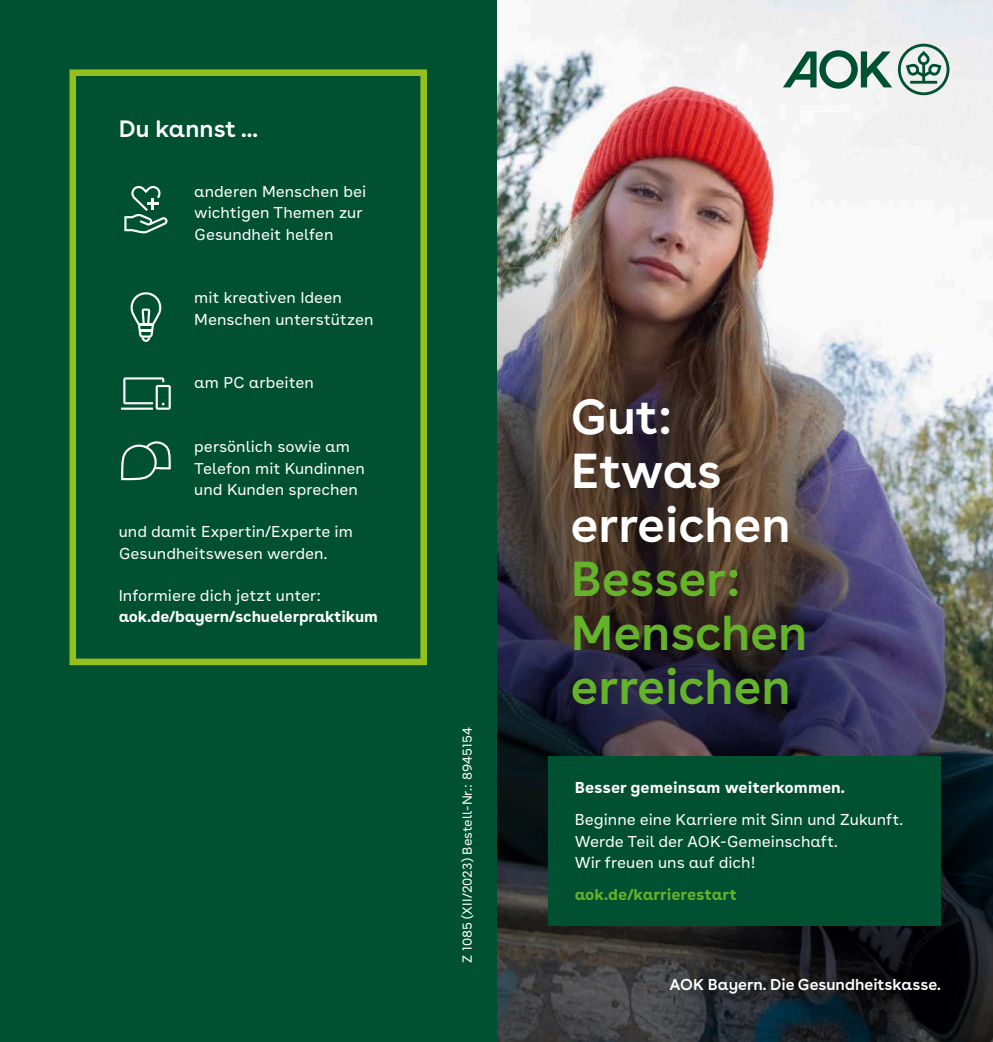
<style>
.page{position:relative;width:993px;height:1042px;background:#fff}
.page>*{position:absolute;margin:0;border:0;box-sizing:border-box;transform-origin:0 0}
.t1{font:600 49px/53.9px "AOK Buenos Aires";color:#64b32b}
.t2{font:600 49px/53.9px "AOK Buenos Aires";color:#fff}
.t3{font:600 23.62px "AOK Buenos Aires";color:#fff}
.t4{font:15.75px/21.2px "AOK Buenos Aires Text";color:#fff}
.t5{font:700 15.75px "AOK Buenos Aires Text";letter-spacing:-.01em;color:#fff}
.t6{font:600 15.75px "AOK Buenos Aires";color:#fff}
.t7{font:700 15.75px "AOK Buenos Aires Text";color:#64b32b}
.t8{font:13.12px "AOK Buenos Aires Text";color:#fff}
</style>
<div class="page">
<img style="left:496px;top:0;width:496px;height:1042px">
<div style="left:0;top:0;width:496px;height:1042px;background:#005131"></div>
<div style="left:548px;top:756px;width:392px;height:170px;background:#005131"></div>
<div style="left:69px;top:69px;width:358px;height:596px;border:7px solid #93c01c"></div>
<svg style="left:124px;top:186px;width:44px;height:47px"></svg>
<svg style="left:130px;top:292px;width:31px;height:50px"></svg>
<hr style="left:121px;top:407px;width:32px;height:3px;background:#fff">
<svg style="left:123px;top:377px;width:48px;height:33px"></svg>
<svg style="left:121px;top:441px;width:50px;height:39px"></svg>
<svg style="left:782px;top:44px;width:167px;height:51px"></svg>
<h2 class="t3" style="left:119px;top:108px;width:141px">Du kannst ...</h2>
<p class="t4" style="left:194px;top:179px;width:173px">anderen Menschen bei wichtigen Themen zur<br>Gesundheit helfen</p>
<p class="t4" style="left:194px;top:286px;width:181px">mit kreativen Ideen<br>Menschen unterstützen</p>
<p class="t4" style="left:194px;top:371px;width:121px">am PC arbeiten</p>
<p class="t4" style="left:194px;top:435px;width:172px">persönlich sowie am<br>Telefon mit Kundinnen und Kunden sprechen</p>
<p class="t4" style="left:119px;top:520px;width:235px">und damit Expertin/Experte im<br>Gesundheitswesen werden.</p>
<p class="t4" style="left:119px;top:583px;width:204px">Informiere dich jetzt unter:</p>
<p class="t5" style="left:119px;top:603px;width:260px">aok.de/bayern/schuelerpraktikum</p>
<p class="t8" style="left:456px;top:962px;width:237px;rotate:-90deg">Z 1085 (XII/2023) Bestell-Nr.: 8945154</p>
<h1 class="t2" style="left:570px;top:385px;width:221px">Gut:<br>Etwas erreichen</h1>
<h1 class="t1" style="left:570px;top:547px;width:238px">Besser:<br>Menschen erreichen</h1>
<p class="t5" style="left:574px;top:774px;width:272px">Besser gemeinsam weiterkommen.</p>
<p class="t4" style="left:574px;top:808px;width:330px">Beginne eine Karriere mit Sinn und Zukunft.<br>Werde Teil der AOK-Gemeinschaft.<br>Wir freuen uns auf dich!</p>
<p class="t7" style="left:574px;top:881px;width:164px">aok.de/karrierestart</p>
<p class="t6" style="left:669px;top:971px;width:273px">AOK Bayern. Die Gesundheitskasse.</p>
</div>
